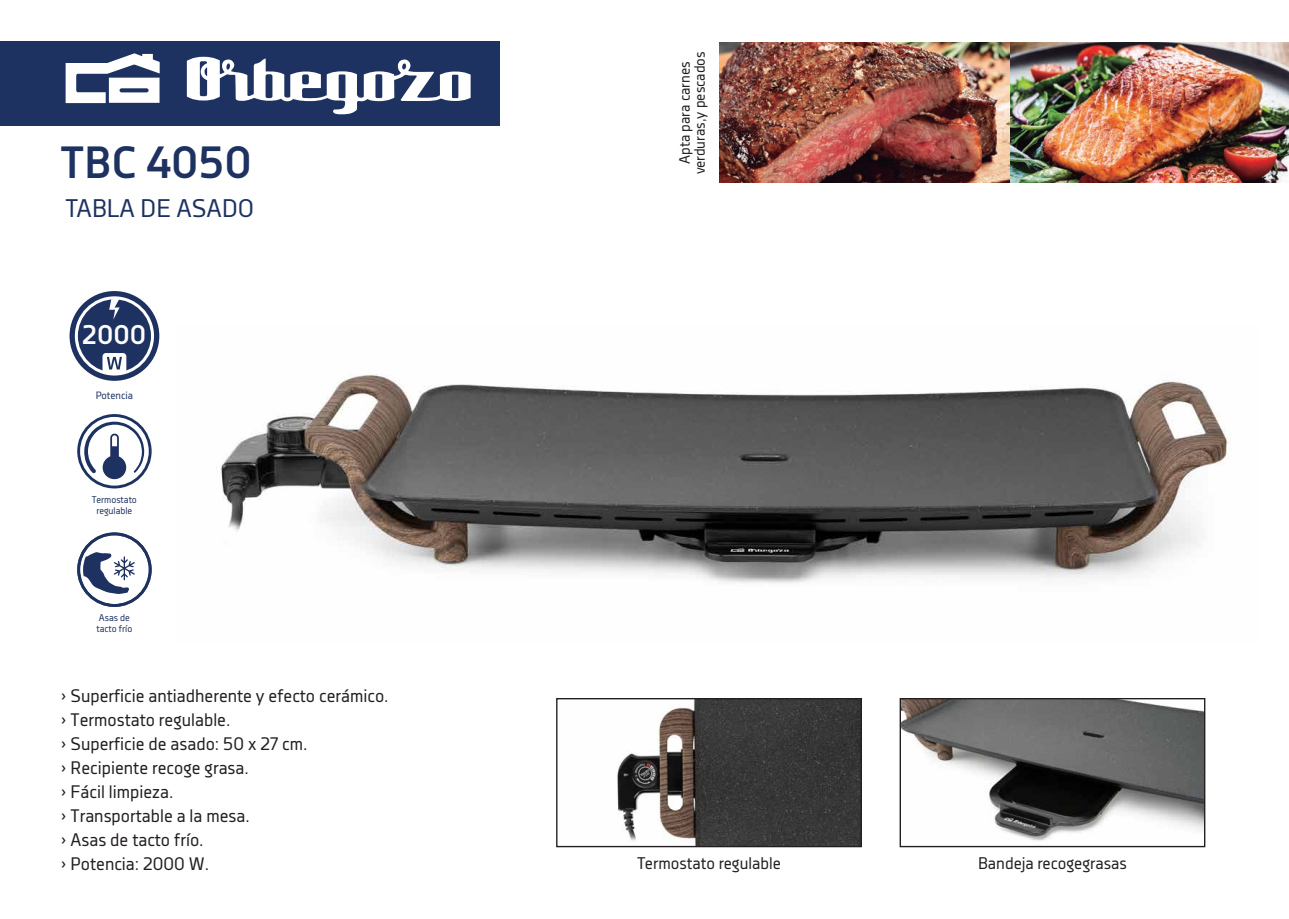
<style>
.page{position:relative;width:1289px;height:919px;background:#fff}
.page>*{position:absolute;margin:0;border:0;box-sizing:border-box;transform-origin:0 0}
.t1{font:700 44.85px "Decima Nova";color:#1e3261}
.t2{font:700 26.85px "Decima Nova";color:#fff}
.t3{font:25.35px "Decima Nova";color:#1e3261}
.t4{font:18px/24px "Decima Nova";color:#231f20}
.t5{font:16.8px "Decima Nova";color:#231f20}
.t6{font:14.85px/14.9px "Decima Nova";color:#231f20;text-align:center}
.t7{font:10.5px "Decima Nova";color:#1e3261}
.t8{font:9.75px/11.1px "Decima Nova";color:#1e3261;text-align:center}
</style>
<div class="page">
<div style="left:0;top:41px;width:500px;height:85px;background:#1e3261"></div>
<svg style="left:66px;top:53px;width:94px;height:50px"></svg>
<svg style="left:187px;top:57px;width:283px;height:58px"></svg>
<img style="left:617px;top:700px;width:243px;height:145px">
<div style="left:556px;top:698px;width:306px;height:149px;border:1px solid #231f20"></div>
<img style="left:901px;top:700px;width:302px;height:141px">
<div style="left:899px;top:698px;width:306px;height:149px;border:1px solid #231f20"></div>
<div style="left:70px;top:291px;width:89px;height:90px;background:#1e3261;border-radius:50%"></div>
<svg style="left:77px;top:414px;width:75px;height:74px"></svg>
<svg style="left:77px;top:532px;width:75px;height:74px"></svg>
<svg style="left:75px;top:296px;width:79px;height:79px"></svg>
<img style="left:719px;top:43px;width:569px;height:140px">
<img style="left:216px;top:374px;width:1015px;height:209px">
<h1 class="t1" style="left:60px;top:137px;width:193px">TBC 4050</h1>
<h3 class="t3" style="left:66px;top:193px;width:190px">TABLA DE ASADO</h3>
<h2 class="t2" style="left:82px;top:319px;width:65px">2000</h2>
<p class="t7" style="left:96px;top:389px;width:39px">Potencia</p>
<p class="t8" style="left:92px;top:493px;width:46px">Termostato regulable</p>
<p class="t8" style="left:96px;top:612px;width:37px;text-align:left">Asas de tacto frío</p>
<p class="t4" style="left:60px;top:683px;width:330px">› Superficie antiadherente y efecto cerámico. › Termostato regulable.<br>› Superficie de asado: 50 x 27 cm.<br>› Recipiente recoge grasa.<br>› Fácil limpieza.<br>› Transportable a la mesa.<br>› Asas de tacto frío.<br>› Potencia: 2000 W.</p>
<p class="t6" style="left:677px;top:174px;width:124px;rotate:-90deg">Apta para carnes verduras,y pescados</p>
<p class="t5" style="left:637px;top:853px;width:145px">Termostato regulable</p>
<p class="t5" style="left:978px;top:853px;width:150px">Bandeja recogegrasas</p>
</div>
